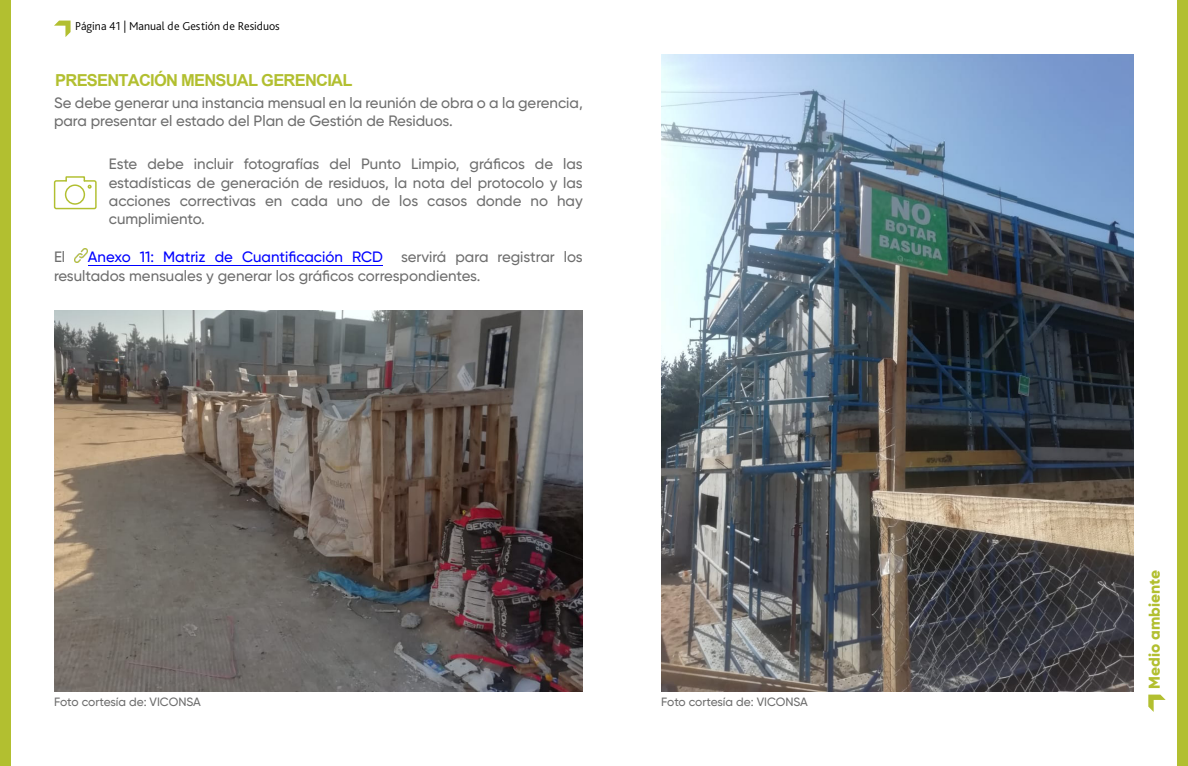
<style>
.page{position:relative;width:1188px;height:766px;background:#fff}
.page>*{position:absolute;margin:0;border:0;box-sizing:border-box;transform-origin:0 0}
.t1{font:700 16.5px "Arial";letter-spacing:-.045em;color:#b2bf30}
.t2{font:800 15.6px "Gilroy";color:#b2bf30}
.t3{font:500 15px/18.1px "Gilroy";color:#6e6e6e}
.t4{font:500 12px "Gilroy";letter-spacing:-.005em;color:#6e6e6e}
.t5{font:300 12px "Bliss Pro";color:#000}
.s1{color:#00f}
</style>
<div class="page">
<svg style="left:54px;top:21px;width:17px;height:16px"></svg>
<svg style="left:1148px;top:694px;width:18px;height:17px"></svg>
<div style="left:0;top:0;width:11px;height:765px;background:#b2bf30"></div>
<div style="left:1177px;top:0;width:11px;height:765px;background:#b2bf30"></div>
<hr style="left:88px;top:265px;width:295px;height:1px;background:#00f">
<img style="left:74px;top:249px;width:14px;height:13px">
<img style="left:661px;top:54px;width:473px;height:637px">
<img style="left:54px;top:310px;width:529px;height:381px">
<div style="left:54px;top:180px;width:43px;height:29px;border:1px solid #b1bf30;border-radius:2px"></div>
<div style="left:65px;top:176px;width:20px;height:5px;border:1px solid #b1bf30"></div>
<div style="left:65px;top:184px;width:20px;height:21px;border:1px solid #b1bf30;border-radius:50%"></div>
<svg style="left:88px;top:185px;width:4px;height:4px"></svg>
<p class="t5" style="left:75px;top:22px;width:206px">Página 41 | Manual de Gestión de Residuos</p>
<p class="t1" style="left:55px;top:74px;width:299px">PRESENTACIÓN MENSUAL GERENCIAL</p>
<p class="t3" style="left:54px;top:95px;width:530px">Se debe generar una instancia mensual en la reunión de obra o a la gerencia, para presentar el estado del Plan de Gestión de Residuos.</p>
<p class="t3" style="left:109px;top:156px;width:475px;text-align:justify">Este debe incluir fotografías del Punto Limpio, gráficos de las estadísticas de generación de residuos, la nota del protocolo y las acciones correctivas en cada uno de los casos donde no hay cumplimiento.</p>
<p class="t3" style="left:54px;top:249px;width:13px">El</p>
<p class="t3" style="left:54px;top:249px;width:530px;text-indent:34px"><span class="s1">Anexo 11: Matriz de Cuantificación RCD</span> servirá para registrar los resultados mensuales y generar los gráficos correspondientes.</p>
<p class="t4" style="left:54px;top:696px;width:148px">Foto cortesía de: VICONSA</p>
<p class="t4" style="left:661px;top:696px;width:148px">Foto cortesía de: VICONSA</p>
<p class="t2" style="left:1147px;top:688px;width:120px;rotate:-90deg">Medio ambiente</p>
</div>
